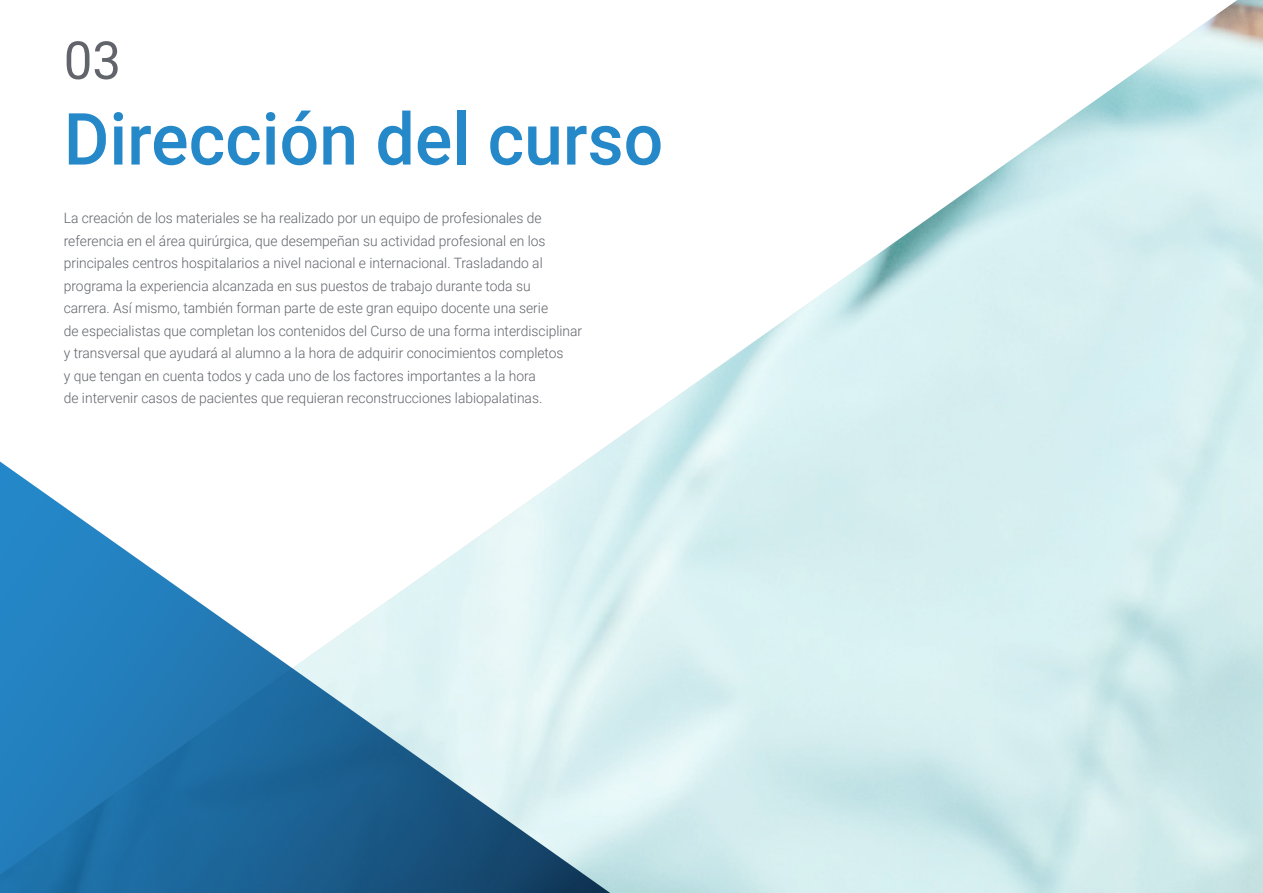
<style>
.page{position:relative;width:1263px;height:893px;background:#fff}
.page>*{position:absolute;margin:0;border:0;box-sizing:border-box;transform-origin:0 0}
.t1{font:500 72px "Roboto";color:#2488c9}
.t2{font:52.5px "Roboto";color:#61646a}
.t3{font:300 14.25px/22.5px "Roboto";color:#61646a}
</style>
<div class="page">
<img style="left:607px;top:0;width:656px;height:893px">
<svg style="left:0;top:446px;width:640px;height:447px"></svg>
<h2 class="t2" style="left:64px;top:24px;width:59px">03</h2>
<h1 class="t1" style="left:64px;top:89px;width:601px">Dirección del curso</h1>
<p class="t3" style="left:64px;top:206px;width:520px">La creación de los materiales se ha realizado por un equipo de profesionales de referencia en el área quirúrgica, que desempeñan su actividad profesional en los principales centros hospitalarios a nivel nacional e internacional. Trasladando al programa la experiencia alcanzada en sus puestos de trabajo durante toda su<br>carrera. Así mismo, también forman parte de este gran equipo docente una serie<br>de especialistas que completan los contenidos del Curso de una forma interdisciplinar y transversal que ayudará al alumno a la hora de adquirir conocimientos completos<br>y que tengan en cuenta todos y cada uno de los factores importantes a la hora<br>de intervenir casos de pacientes que requieran reconstrucciones labiopalatinas.</p>
</div>
